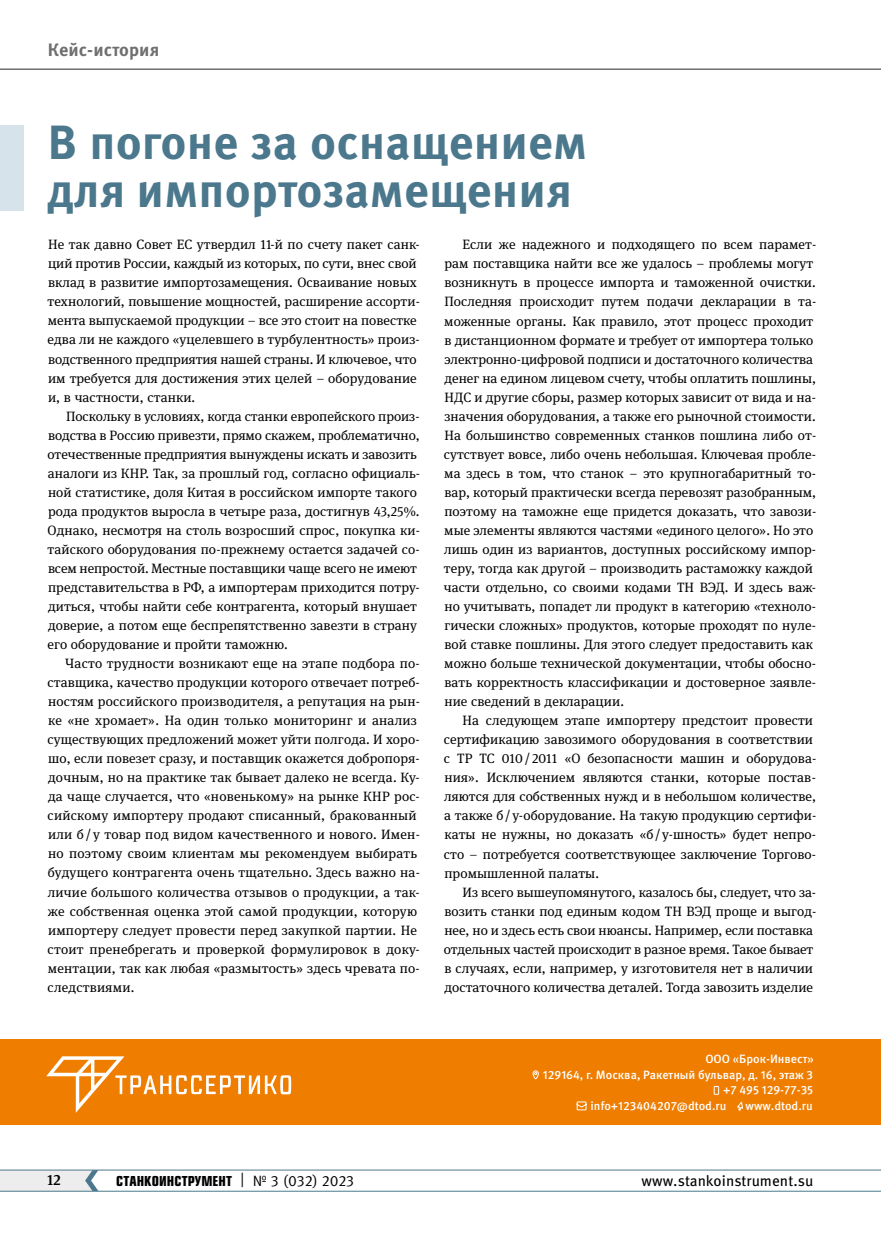
<style>
.page{position:relative;width:881px;height:1234px;background:#fff}
.page>*{position:absolute;margin:0;border:0;box-sizing:border-box;transform-origin:0 0}
.t1{font:700 48px/48px "Meta Pro";letter-spacing:.005em;color:#4b788c}
.t2{font:700 18px "Meta Pro";letter-spacing:.005em;color:#706f6f}
.t3{font:15px "Eurostile Con Hea";letter-spacing:.005em;color:#000}
.t4{font:15px "Meta Pro";color:#000}
.t5{font:500 15px "Meta Serif Pro";color:#000}
.t6{font:13.5px/19px "Meta Serif Pro";letter-spacing:.005em;color:#000}
.t7{font:500 12px "Meta Pro";color:#fff}
.s1{font-family:"Meta Pro Norm"}
</style>
<div class="page">
<hr style="left:0;top:1190px;width:880px;height:1px;background:#4b788c">
<hr style="left:0;top:1169px;width:880px;height:1px;background:#4b788c">
<svg style="left:0;top:1169px;width:98px;height:21px;background:#dde1e4"></svg>
<hr style="left:0;top:68px;width:880px;height:2px;background:#706f6f">
<div style="left:0;top:1038px;width:880px;height:86px;background:#ef7d00"></div>
<svg style="left:532px;top:1070px;width:7px;height:9px"></svg>
<div style="left:713px;top:1085px;width:5px;height:9px;border:1px solid #fff"></div>
<svg style="left:576px;top:1101px;width:11px;height:9px"></svg>
<svg style="left:737px;top:1101px;width:6px;height:9px"></svg>
<svg style="left:46px;top:1056px;width:245px;height:56px"></svg>
<div style="left:0;top:125px;width:24px;height:86px;background:#d7e3ea"></div>
<h2 class="t2" style="left:48px;top:36px;width:113px">Кейс-история</h2>
<h1 class="t1" style="left:48px;top:115px;width:540px">В погоне за оснащением для импортозамещения</h1>
<p class="t6" style="left:47px;top:234px;width:374px">Не так давно Совет ЕС утвердил 11‑й по счету пакет санк‑ ций против России, каждый из которых, по сути, внес свой вклад в развитие импортозамещения. Осваивание новых технологий, повышение мощностей, расширение ассорти‑ мента выпускаемой продукции – все это стоит на повестке едва ли не каждого «уцелевшего в турбулентность» произ‑ водственного предприятия нашей страны. И ключевое, что им требуется для достижения этих целей – оборудование и, в частности, станки.</p>
<p class="t6" style="left:47px;top:405px;width:374px;text-indent:19px">Поскольку в условиях, когда станки европейского произ‑ водства в Россию привезти, прямо скажем, проблематично, отечественные предприятия вынуждены искать и завозить аналоги из КНР. Так, за прошлый год, согласно официаль‑ ной статистике, доля Китая в российском импорте такого рода продуктов выросла в четыре раза, достигнув 43,25%.<br>Однако, несмотря на столь возросший спрос, покупка ки‑ тайского оборудования по-прежнему остается задачей со‑ всем непростой. Местные поставщики чаще всего не имеют представительства в РФ, а импортерам приходится потру‑ диться, чтобы найти себе контрагента, который внушает доверие, а потом еще беспрепятственно завезти в страну его оборудование и пройти таможню.</p>
<p class="t6" style="left:47px;top:653px;width:374px;text-indent:18px">Часто трудности возникают еще на этапе подбора по‑ ставщика, качество продукции которого отвечает потреб‑ ностям российского производителя, а репутация на рын‑ ке «не хромает». На один только мониторинг и анализ существующих предложений может уйти полгода. И хоро‑ шо, если повезет сразу, и поставщик окажется добропоря‑ дочным, но на практике так бывает далеко не всегда. Ку‑ да чаще случается, что «новенькому» на рынке КНР рос‑ сийскому импортеру продают списанный, бракованный или б / у товар под видом качественного и нового. Имен‑ но поэтому своим клиентам мы рекомендуем выбирать будущего контрагента очень тщательно. Здесь важно на‑ личие большого количества отзывов о продукции, а так‑ же собственная оценка этой самой продукции, которую импортеру следует провести перед закупкой партии. Не стоит пренебрегать и проверкой формулировок в доку‑ ментации, так как любая «размытость» здесь чревата по‑ следствиями.</p>
<p class="t6" style="left:443px;top:234px;width:374px;text-indent:19px">Если же надежного и подходящего по всем парамет‑ рам поставщика найти все же удалось – проблемы могут возникнуть в процессе импорта и таможенной очистки.<br>Последняя происходит путем подачи декларации в та‑ моженные органы. Как правило, этот процесс проходит в дистанционном формате и требует от импортера только электронно--цифровой подписи и достаточного количества денег на едином лицевом счету, чтобы оплатить пошлины, НДС и другие сборы, размер которых зависит от вида и на‑ значения оборудования, а также его рыночной стоимости.<br>На большинство современных станков пошлина либо от‑ сутствует вовсе, либо очень небольшая. Ключевая пробле‑ ма здесь в том, что станок – это крупногабаритный то‑ вар, который практически всегда перевозят разобранным, поэтому на таможне еще придется доказать, что завози‑ мые элементы являются частями «единого целого». Но это лишь один из вариантов, доступных российскому импор‑ теру, тогда как другой – производить растаможку каждой части отдельно, со своими кодами ТН ВЭД. И здесь важ‑ но учитывать, попадет ли продукт в категорию «техноло‑ гически сложных» продуктов, которые проходят по нуле‑ вой ставке пошлины. Для этого следует предоставить как можно больше технической документации, чтобы обосно‑ вать корректность классификации и достоверное заявле‑ ние сведений в декларации.</p>
<p class="t6" style="left:443px;top:710px;width:374px;text-indent:19px">На следующем этапе импортеру предстоит провести сертификацию завозимого оборудования в соответствии с ТР ТС 010/ 2011 «О безопасности машин и оборудова‑ ния». Исключением являются станки, которые постав‑ ляются для собственных нужд и в небольшом количестве, а также б / у-оборудование. На такую продукцию сертифи‑ каты не нужны, но доказать «б / у-шность» будет непро‑ сто – потребуется соответствующее заключение Торгово-- промышленной палаты.</p>
<p class="t6" style="left:443px;top:881px;width:374px;text-indent:19px">Из всего вышеупомянутого, казалось бы, следует, что за‑ возить станки под единым кодом ТН ВЭД проще и выгод‑ нее, но и здесь есть свои нюансы. Например, если поставка отдельных частей происходит в разное время. Такое бывает в случаях, если, например, у изготовителя нет в наличии достаточного количества деталей. Тогда завозить изделие</p>
<p class="t7" style="left:705px;top:1049px;width:110px">ООО «Брок-Инвест»</p>
<p class="t7" style="left:542px;top:1065px;width:272px">129164, г. Москва, Ракетный бульвар, д. 16, этаж 3</p>
<p class="t7" style="left:723px;top:1080px;width:92px">+7 495 129-77-35</p>
<p class="t7" style="left:590px;top:1096px;width:137px">info+123404207@dtod.ru</p>
<p class="t7" style="left:745px;top:1096px;width:69px">www.dtod.ru</p>
<p class="t5" style="left:47px;top:1168px;width:15px">12</p>
<p class="t3" style="left:116px;top:1169px;width:239px">СТАНКОИНСТРУМЕНТ <span class="s1">| № 3 (032) 2023</span></p>
<p class="t4" style="left:641px;top:1168px;width:173px">www.stankoinstrument.su</p>
</div>
